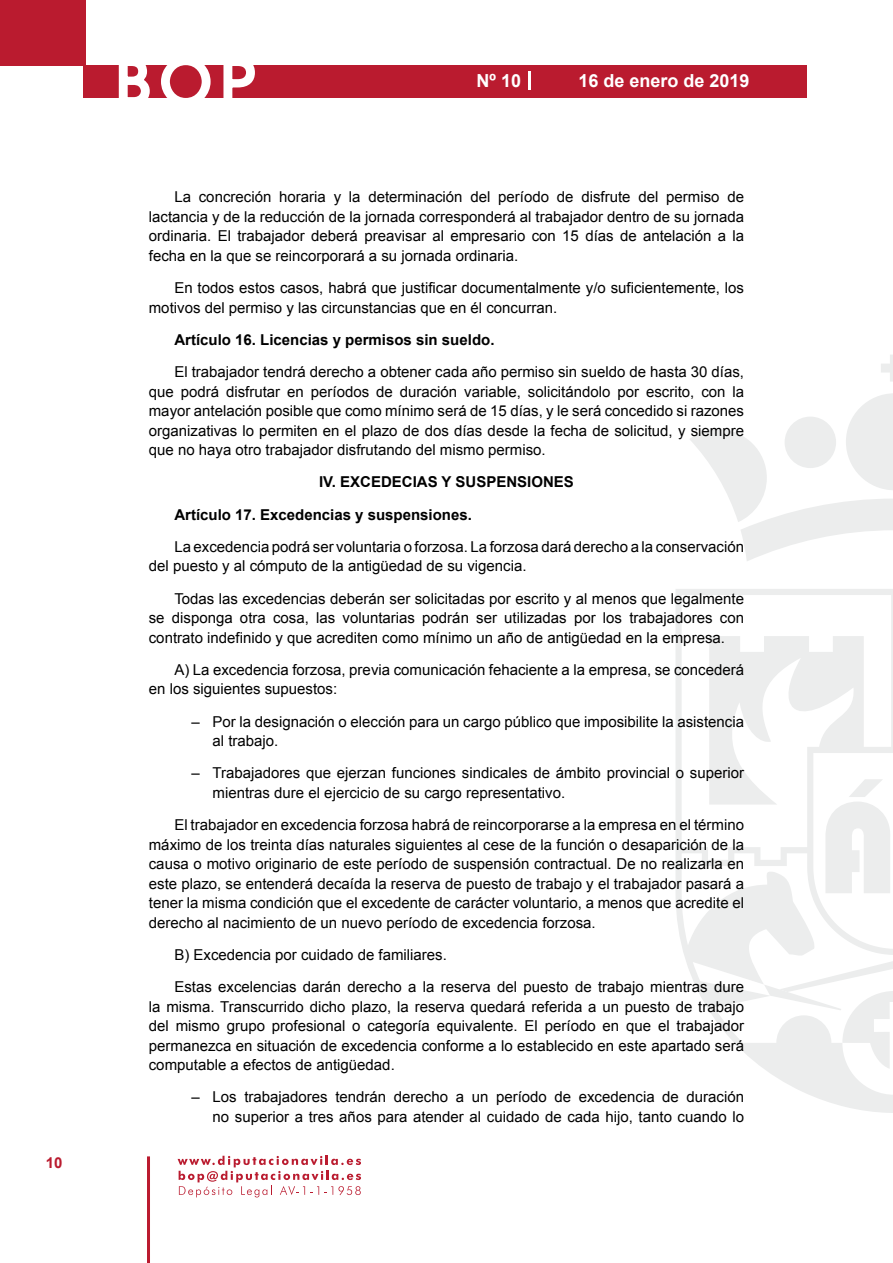
<style>
.page{position:relative;width:893px;height:1263px;background:#fff}
.page>*{position:absolute;margin:0;border:0;box-sizing:border-box;transform-origin:0 0}
.t1{font:500 61.5px "Avant Garde";color:#fff}
.t2{font:700 18px "Arial";color:#fff}
.t3{font:15px/19.5px "Arial";color:#000}
.t4{font:700 15px/32.2px "Arial";color:#000}
.t5{font:700 15px "Arial";color:#ba1b2f}
</style>
<div class="page">
<svg style="left:178px;top:1156px;width:183px;height:41px"></svg>
<hr style="left:147px;top:1156px;width:3px;height:107px;background:#ba1b2f">
<div style="left:0;top:0;width:85px;height:66px;background:#ba1b2f"></div>
<div style="left:84px;top:65px;width:723px;height:33px;background:#ba1b2f"></div>
<svg style="left:118px;top:65px;width:32px;height:33px"></svg>
<svg style="left:161px;top:65px;width:50px;height:33px"></svg>
<svg style="left:223px;top:65px;width:32px;height:33px"></svg>
<svg style="left:529px;top:71px;width:2px;height:19px"></svg>
<svg style="left:881px;top:355px;width:12px;height:27px"></svg>
<svg style="left:690px;top:393px;width:203px;height:168px"></svg>
<svg style="left:676px;top:589px;width:217px;height:524px"></svg>
<svg style="left:764px;top:984px;width:129px;height:86px"></svg>
<svg style="left:825px;top:779px;width:66px;height:114px"></svg>
<p class="t5" style="left:46px;top:1153px;width:18px">10</p>
<h1 class="t1" style="left:115px;top:44px;width:141px">BOP</h1>
<p class="t2" style="left:477px;top:69px;width:46px">Nº 10</p>
<p class="t2" style="left:578px;top:69px;width:173px">16 de enero de 2019</p>
<p class="t3" style="left:149px;top:187px;width:597px;text-align:justify;text-indent:26px">La concreción horaria y la determinación del período de disfrute del permiso de lactancia y de la reducción de la jornada corresponderá al trabajador dentro de su jornada ordinaria. El trabajador deberá preavisar al empresario con 15 días de antelación a la fecha en la que se reincorporará a su jornada ordinaria.</p>
<p class="t3" style="left:149px;top:278px;width:597px;text-indent:26px">En todos estos casos, habrá que justificar documentalmente y/o suficientemente, los motivos del permiso y las circunstancias que en él concurran.</p>
<p class="t4" style="left:174px;top:324px;width:322px">Artículo 16. Licencias y permisos sin sueldo.</p>
<p class="t3" style="left:149px;top:362px;width:597px;text-align:justify;text-indent:26px">El trabajador tendrá derecho a obtener cada año permiso sin sueldo de hasta 30 días, que podrá disfrutar en períodos de duración variable, solicitándolo por escrito, con la mayor antelación posible que como mínimo será de 15 días, y le será concedido si razones organizativas lo permiten en el plazo de dos días desde la fecha de solicitud, y siempre que no haya otro trabajador disfrutando del mismo permiso.</p>
<p class="t4" style="left:174px;top:466px;width:401px;text-indent:145px">IV. EXCEDECIAS Y SUSPENSIONES<br>Artículo 17. Excedencias y suspensiones.</p>
<p class="t3" style="left:149px;top:537px;width:597px;text-indent:26px">La excedencia podrá ser voluntaria o forzosa. La forzosa dará derecho a la conservación del puesto y al cómputo de la antigüedad de su vigencia.</p>
<p class="t3" style="left:149px;top:589px;width:597px;text-align:justify;text-indent:26px">Todas las excedencias deberán ser solicitadas por escrito y al menos que legalmente se disponga otra cosa, las voluntarias podrán ser utilizadas por los trabajadores con contrato indefinido y que acrediten como mínimo un año de antigüedad en la empresa.</p>
<p class="t3" style="left:149px;top:660px;width:597px;text-indent:26px">A) La excedencia forzosa, previa comunicación fehaciente a la empresa, se concederá en los siguientes supuestos:</p>
<p class="t3" style="left:213px;top:712px;width:533px;text-indent:-21px">– Por la designación o elección para un cargo público que imposibilite la asistencia al trabajo.</p>
<p class="t3" style="left:213px;top:763px;width:533px;text-indent:-21px">– Trabajadores que ejerzan funciones sindicales de ámbito provincial o superior mientras dure el ejercicio de su cargo representativo.</p>
<p class="t3" style="left:149px;top:815px;width:597px;text-align:justify;text-indent:26px">El trabajador en excedencia forzosa habrá de reincorporarse a la empresa en el término máximo de los treinta días naturales siguientes al cese de la función o desaparición de la causa o motivo originario de este período de suspensión contractual. De no realizarla en este plazo, se entenderá decaída la reserva de puesto de trabajo y el trabajador pasará a tener la misma condición que el excedente de carácter voluntario, a menos que acredite el derecho al nacimiento de un nuevo período de excedencia forzosa.</p>
<p class="t3" style="left:174px;top:939px;width:571px;line-height:32.2px">B) Excedencia por cuidado de familiares.<br>Estas excelencias darán derecho a la reserva del puesto de trabajo mientras dure</p>
<p class="t3" style="left:149px;top:997px;width:597px;text-align:justify">la misma. Transcurrido dicho plazo, la reserva quedará referida a un puesto de trabajo del mismo grupo profesional o categoría equivalente. El período en que el trabajador permanezca en situación de excedencia conforme a lo establecido en este apartado será computable a efectos de antigüedad.</p>
<p class="t3" style="left:191px;top:1087px;width:554px;text-align:right">– Los trabajadores tendrán derecho a un período de excedencia de duración no superior a tres años para atender al cuidado de cada hijo, tanto cuando lo</p>
</div>
